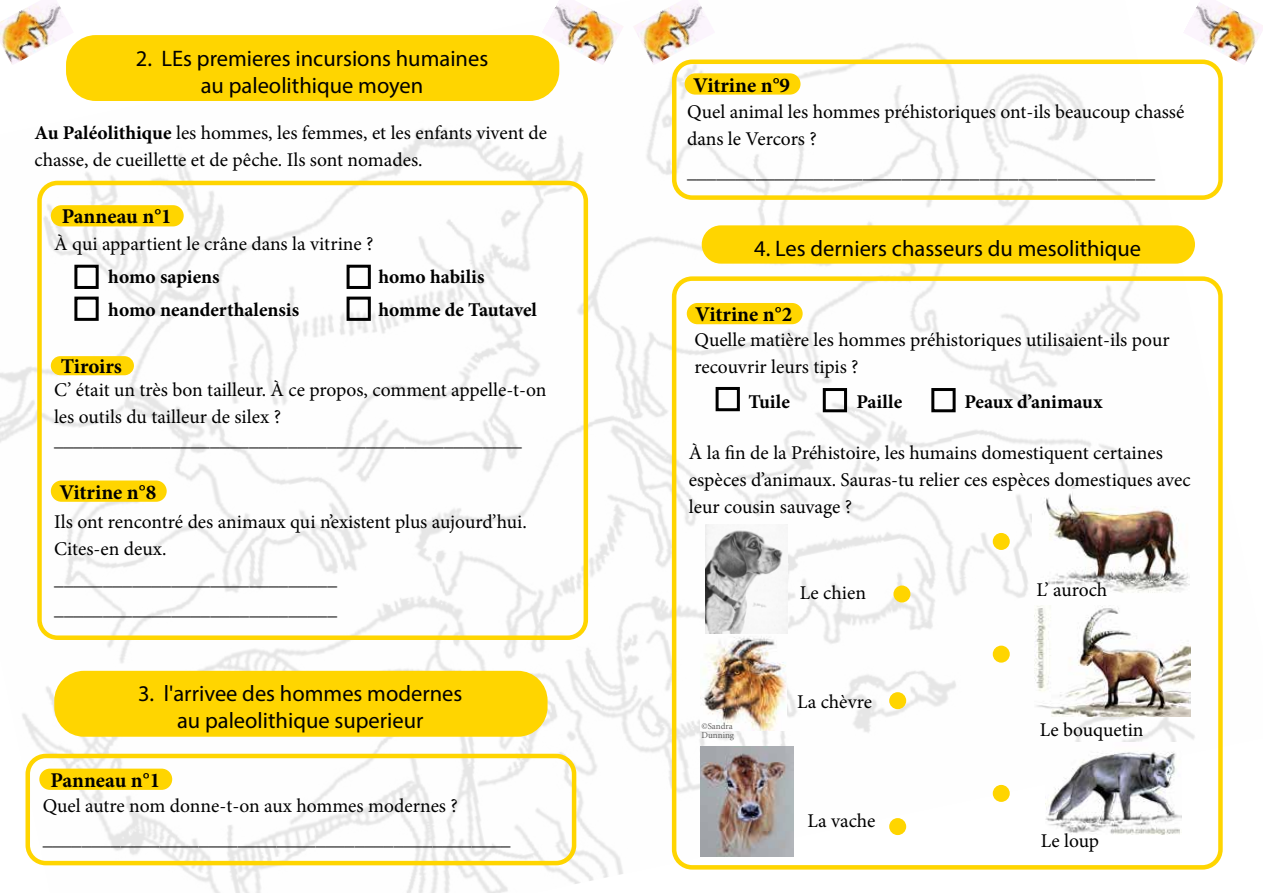
<style>
.page{position:relative;width:1263px;height:893px;background:#fff}
.page>*{position:absolute;margin:0;border:0;box-sizing:border-box;transform-origin:0 0}
.t1{font:22.5px/27px "Myriad Pro";color:#000;text-align:center}
.t2{font:700 21px "Minion Pro";color:#000}
.t3{font:19.5px/27px "Minion Pro";color:#000}
.t4{font:700 19.5px/30px "Minion Pro";color:#000}
.t5{font:9px/9px "Minion Pro";color:#5e5e5e}
.s1{font-weight:700}
</style>
<div class="page">
<img style="left:0;top:35px;width:1218px;height:858px">
<img style="left:0;top:2px;width:74px;height:63px">
<img style="left:541px;top:2px;width:83px;height:63px">
<img style="left:633px;top:1px;width:82px;height:64px">
<img style="left:1183px;top:2px;width:80px;height:63px">
<div style="left:66px;top:35px;width:493px;height:66px;background:#ffd500;border-radius:30px"></div>
<div style="left:74px;top:265px;width:25px;height:24px;border:3px solid #000"></div>
<div style="left:74px;top:297px;width:25px;height:24px;border:3px solid #000"></div>
<div style="left:347px;top:265px;width:24px;height:24px;border:3px solid #000"></div>
<div style="left:347px;top:297px;width:24px;height:24px;border:3px solid #000"></div>
<div style="left:37px;top:181px;width:551px;height:459px;border:4px solid #ffd500;border-radius:18px"></div>
<div style="left:702px;top:225px;width:493px;height:39px;background:#ffd500;border-radius:19px"></div>
<div style="left:716px;top:387px;width:24px;height:24px;border:3px solid #000"></div>
<div style="left:823px;top:388px;width:24px;height:24px;border:3px solid #000"></div>
<div style="left:931px;top:388px;width:25px;height:24px;border:3px solid #000"></div>
<div style="left:51px;top:480px;width:116px;height:22px;background:#ffd500;border-radius:11px"></div>
<div style="left:51px;top:205px;width:133px;height:21px;background:#ffd500;border-radius:11px"></div>
<div style="left:51px;top:356px;width:83px;height:19px;background:#ffd500;border-radius:10px"></div>
<div style="left:54px;top:671px;width:494px;height:66px;background:#ffd500;border-radius:30px"></div>
<div style="left:26px;top:754px;width:550px;height:111px;border:4px solid #ffd500;border-radius:18px"></div>
<div style="left:672px;top:60px;width:551px;height:140px;border:4px solid #ffd500;border-radius:18px"></div>
<div style="left:39px;top:769px;width:133px;height:21px;background:#ffd500;border-radius:11px"></div>
<div style="left:685px;top:73px;width:115px;height:22px;background:#ffd500;border-radius:11px"></div>
<div style="left:687px;top:303px;width:116px;height:21px;background:#ffd500;border-radius:11px"></div>
<div style="left:672px;top:276px;width:551px;height:594px;border:4px solid #ffd500;border-radius:18px"></div>
<div style="left:893px;top:585px;width:17px;height:17px;background:#ffd500;border-radius:50%"></div>
<div style="left:889px;top:692px;width:17px;height:17px;background:#ffd500;border-radius:50%"></div>
<div style="left:889px;top:818px;width:17px;height:17px;background:#ffd500;border-radius:50%"></div>
<img style="left:701px;top:629px;width:86px;height:101px">
<img style="left:1033px;top:489px;width:156px;height:105px">
<img style="left:1034px;top:605px;width:157px;height:111px">
<img style="left:1045px;top:742px;width:137px;height:92px">
<div style="left:993px;top:533px;width:17px;height:17px;background:#ffd500;border-radius:50%"></div>
<div style="left:993px;top:646px;width:17px;height:17px;background:#ffd500;border-radius:50%"></div>
<div style="left:993px;top:785px;width:17px;height:17px;background:#ffd500;border-radius:50%"></div>
<img style="left:705px;top:524px;width:83px;height:109px">
<img style="left:701px;top:747px;width:92px;height:109px">
<p class="t1" style="left:136px;top:44px;width:354px">2. LEs premieres incursions humaines au paleolithique moyen</p>
<p class="t3" style="left:35px;top:119px;width:514px"><span class="s1">Au Paléolithique</span> les hommes, les femmes, et les enfants vivent de chasse, de cueillette et de pêche. Ils sont nomades.</p>
<p class="t2" style="left:62px;top:202px;width:111px">Panneau n°1</p>
<p class="t3" style="left:54px;top:230px;width:321px">À qui appartient le crâne dans la vitrine ?</p>
<p class="t4" style="left:108px;top:261px;width:113px">homo sapiens</p>
<p class="t4" style="left:378px;top:261px;width:108px">homo habilis</p>
<p class="t4" style="left:108px;top:294px;width:192px">homo neanderthalensis</p>
<p class="t4" style="left:378px;top:294px;width:160px">homme de Tautavel</p>
<p class="t2" style="left:61px;top:352px;width:63px">Tiroirs</p>
<p class="t3" style="left:54px;top:377px;width:494px">C’ était un très bon tailleur. À ce propos, comment appelle-t-on les outils du tailleur de silex ?</p>
<p class="t4" style="left:54px;top:424px;width:469px">________________________________________________</p>
<p class="t2" style="left:59px;top:477px;width:98px">Vitrine n°8</p>
<p class="t3" style="left:54px;top:508px;width:474px">Ils ont rencontré des animaux qui n’existent plus aujourd’hui.<br>Cites-en deux.</p>
<p class="t4" style="left:54px;top:564px;width:284px">_____________________________ _____________________________</p>
<p class="t1" style="left:138px;top:680px;width:326px">3. l'arrivee des hommes modernes au paleolithique superieur</p>
<p class="t2" style="left:50px;top:765px;width:111px">Panneau n°1</p>
<p class="t3" style="left:43px;top:792px;width:417px">Quel autre nom donne-t-on aux hommes modernes ?</p>
<p class="t4" style="left:43px;top:823px;width:469px">________________________________________________</p>
<p class="t2" style="left:693px;top:70px;width:98px">Vitrine n°9</p>
<p class="t3" style="left:687px;top:98px;width:499px">Quel animal les hommes préhistoriques ont-ils beaucoup chassé dans le Vercors ?</p>
<p class="t4" style="left:687px;top:156px;width:469px">________________________________________________</p>
<p class="t1" style="left:754px;top:234px;width:388px">4. Les derniers chasseurs du mesolithique</p>
<p class="t2" style="left:695px;top:300px;width:98px">Vitrine n°2</p>
<p class="t3" style="left:694px;top:327px;width:477px">Quelle matière les hommes préhistoriques utilisaient-ils pour recouvrir leurs tipis ?</p>
<p class="t4" style="left:748px;top:386px;width:43px">Tuile</p>
<p class="t4" style="left:856px;top:386px;width:47px">Paille</p>
<p class="t4" style="left:964px;top:386px;width:140px">Peaux d’animaux</p>
<p class="t3" style="left:689px;top:439px;width:503px">À la fin de la Préhistoire, les humains domestiquent certaines espèces d’animaux. Sauras-tu relier ces espèces domestiques avec leur cousin sauvage ?</p>
<p class="t5" style="left:701px;top:722px;width:34px">©Sandra<br>Dunning</p>
<p class="t3" style="left:800px;top:579px;width:68px">Le chien</p>
<p class="t3" style="left:797px;top:688px;width:77px">La chèvre</p>
<p class="t3" style="left:807px;top:807px;width:70px">La vache</p>
<p class="t3" style="left:1036px;top:576px;width:72px">L’ auroch</p>
<p class="t3" style="left:1040px;top:717px;width:105px">Le bouquetin</p>
<p class="t3" style="left:1041px;top:827px;width:60px">Le loup</p>
</div>
